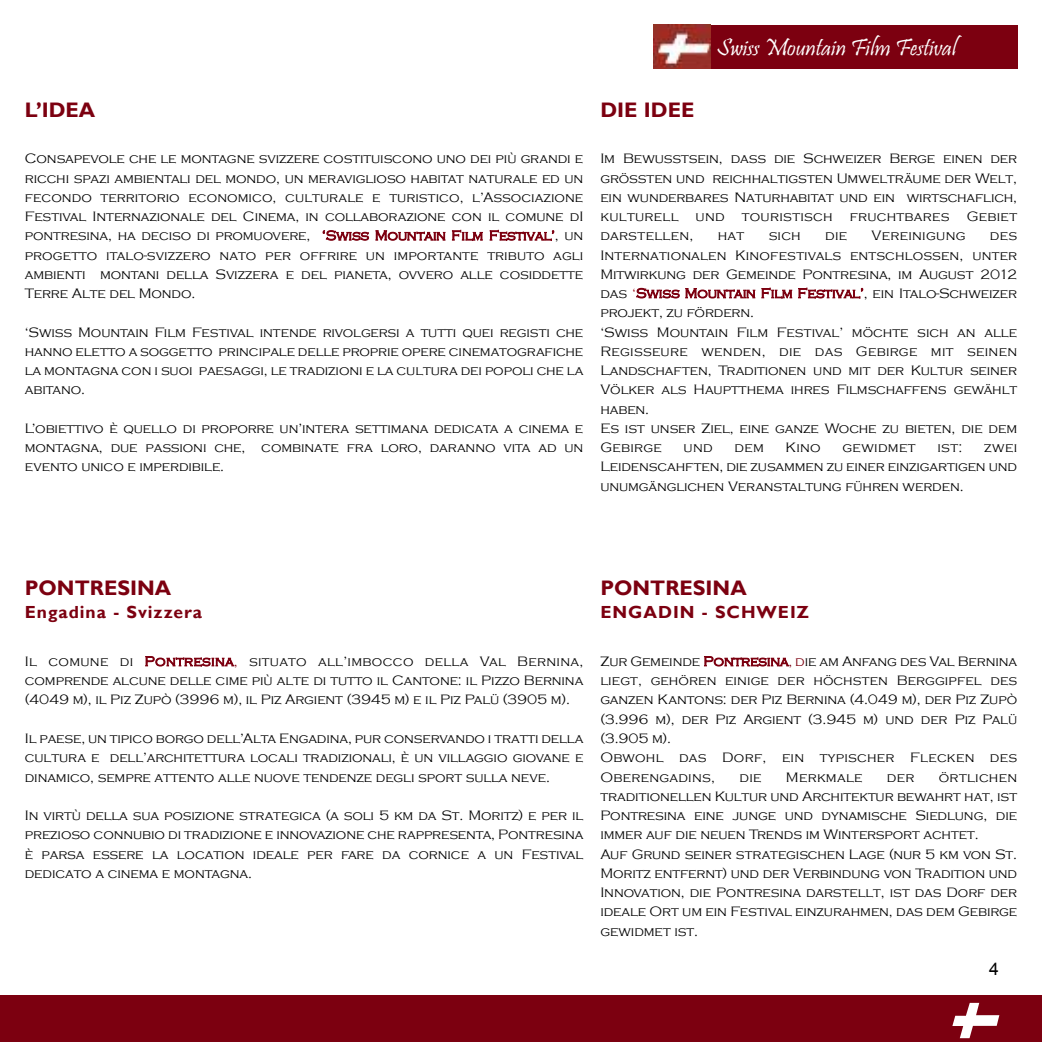
<style>
.page{position:relative;width:1042px;height:1042px;background:#fff}
.page>*{position:absolute;margin:0;border:0;box-sizing:border-box;transform-origin:0 0}
.t1{font:24.5px "Pristina";color:#fff}
.t2{font:700 21px "Gill Sans";color:#7c0010}
.t3{font:700 17.5px "Gill Sans";letter-spacing:.055em;color:#7c0010}
.t4{font:17.5px "Arial";color:#000}
.t5{font:300 14px/19.2px "Copperplate Gothic";letter-spacing:-.005em;color:#000;text-align:justify}
.t6{font:300 14px "Copperplate Gothic";letter-spacing:.02em;color:#000}
.s1{color:#7c0010}
.s2{color:#980815}
</style>
<div class="page">
<div style="left:0;top:995px;width:1042px;height:47px;background:#7c0010"></div>
<svg style="left:952px;top:1003px;width:47px;height:35px"></svg>
<div style="left:710px;top:25px;width:307px;height:44px;background:#7c0010"></div>
<img style="left:653px;top:25px;width:57px;height:44px">
<h1 class="t1" style="left:717px;top:36px;width:241px">Swiss Mountain Film Festival</h1>
<h2 class="t2" style="left:25px;top:97px;width:72px">L’IDEA</h2>
<p class="t5" style="left:25px;top:149px;width:560px">Consapevole che le montagne svizzere costituiscono uno dei più grandi e ricchi spazi ambientali del mondo, un meraviglioso habitat naturale ed un fecondo territorio economico, culturale e turistico, l’Associazione Festival Internazionale del Cinema, in collaborazione con il comune dI pontresina, ha deciso di promuovere, <span class="s1">‘Swiss Mountain Film Festival’</span>, un progetto italo-svizzero nato per offrire un importante tributo agli ambienti montani della Svizzera e del pianeta, ovvero alle cosiddette Terre Alte del Mondo.</p>
<p class="t5" style="left:25px;top:322px;width:560px">‘Swiss Mountain Film Festival intende rivolgersi a tutti quei registi che hanno eletto a soggetto principale delle proprie opere cinematografiche la montagna con i suoi paesaggi, le tradizioni e la cultura dei popoli che la abitano.</p>
<p class="t5" style="left:25px;top:419px;width:560px">L’obiettivo è quello di proporre un’intera settimana dedicata a cinema e montagna, due passioni che, combinate fra loro, daranno vita ad un evento unico e imperdibile.</p>
<h2 class="t2" style="left:600px;top:97px;width:96px">DIE IDEE</h2>
<p class="t5" style="left:600px;top:149px;width:418px">Im Bewusstsein, dass die Schweizer Berge einen der grössten und reichhaltigsten Umwelträume der Welt, ein wunderbares Naturhabitat und ein wirtschaflich, kulturell und touristisch fruchtbares Gebiet darstellen,</p>
<p class="t5" style="left:718px;top:226px;width:28px">hat</p>
<p class="t5" style="left:768px;top:226px;width:34px">sich</p>
<p class="t5" style="left:825px;top:226px;width:24px">die</p>
<p class="t6" style="left:871px;top:228px;width:95px">Vereinigung</p>
<p class="t5" style="left:600px;top:226px;width:418px;text-align:left;text-indent:389px">des Internationalen Kinofestivals entschlossen, unter Mitwirkung der Gemeinde Pontresina, im August 2012 das <span class="s2">‘</span><span class="s1">Swiss Mountain Film Festival’</span>, ein Italo-Schweizer projekt, zu fördern.<br>‘Swiss Mountain Film Festival’ möchte sich an alle Regisseure wenden, die das Gebirge mit seinen Landschaften, Traditionen und mit der Kultur seiner Völker als Hauptthema ihres Filmschaffens gewählt haben.<br>Es ist unser Ziel, eine ganze Woche zu bieten, die dem Gebirge</p>
<p class="t5" style="left:683px;top:438px;width:31px">und</p>
<p class="t5" style="left:734px;top:438px;width:31px">dem</p>
<p class="t5" style="left:785px;top:438px;width:37px">Kino</p>
<p class="t6" style="left:842px;top:440px;width:75px">gewidmet</p>
<p class="t5" style="left:937px;top:438px;width:27px">ist:</p>
<p class="t5" style="left:600px;top:438px;width:418px;text-indent:384px">zwei Leidenscahften, die zusammen zu einer einzigartigen und unumgänglichen Veranstaltung führen werden.</p>
<h2 class="t2" style="left:25px;top:576px;width:148px">PONTRESINA</h2>
<p class="t3" style="left:25px;top:602px;width:179px">Engadina - Svizzera</p>
<p class="t5" style="left:25px;top:652px;width:560px">Il comune di <span class="s1">Pontresina,</span> situato all’imbocco della Val Bernina, comprende alcune delle cime più alte di tutto il Cantone: il Pizzo Bernina (4049 m), il Piz Zupò (3996 m), il Piz Argient (3945 m) e il Piz Palü (3905 m).</p>
<p class="t5" style="left:25px;top:729px;width:560px">Il paese, un tipico borgo dell’Alta Engadina, pur conservando i tratti della cultura e dell’architettura locali tradizionali, è un villaggio giovane e dinamico, sempre attento alle nuove tendenze degli sport sulla neve.</p>
<p class="t5" style="left:25px;top:806px;width:560px">In virtù della sua posizione strategica (a soli 5 km da St. Moritz) e per il prezioso connubio di tradizione e innovazione che rappresenta, Pontresina è parsa essere la location ideale per fare da cornice a un Festival dedicato a cinema e montagna.</p>
<h2 class="t2" style="left:600px;top:576px;width:148px">PONTRESINA</h2>
<p class="t3" style="left:600px;top:602px;width:210px">ENGADIN - SCHWEIZ</p>
<p class="t5" style="left:600px;top:652px;width:418px;text-align:left">Zur Gemeinde <span class="s1">Pontresina, d</span>ie am Anfang des Val Bernina liegt, gehören einige der höchsten Berggipfel des ganzen Kantons: der Piz Bernina (4.049 m), der Piz Zupò (3.996 m), der Piz Argient (3.945 m) und der Piz Palü (3.905 m).<br>Obwohl das Dorf, ein typischer Flecken des Oberengadins,</p>
<p class="t5" style="left:600px;top:767px;width:418px;text-align:left;text-indent:338px">örtlichen traditionellen Kultur und Architektur bewahrt hat, ist Pontresina eine junge und dynamische Siedlung, die immer auf die neuen Trends im Wintersport achtet.<br>Auf Grund seiner strategischen Lage (nur 5 km von St.<br>Moritz entfernt) und der Verbindung von Tradition und Innovation, die Pontresina darstellt, ist das Dorf der ideale Ort um ein Festival einzurahmen, das dem Gebirge gewidmet ist.</p>
<p class="t5" style="left:739px;top:767px;width:24px">die</p>
<p class="t6" style="left:786px;top:769px;width:78px">Merkmale</p>
<p class="t5" style="left:887px;top:767px;width:29px">der</p>
<p class="t4" style="left:989px;top:959px;width:11px">4</p>
</div>
